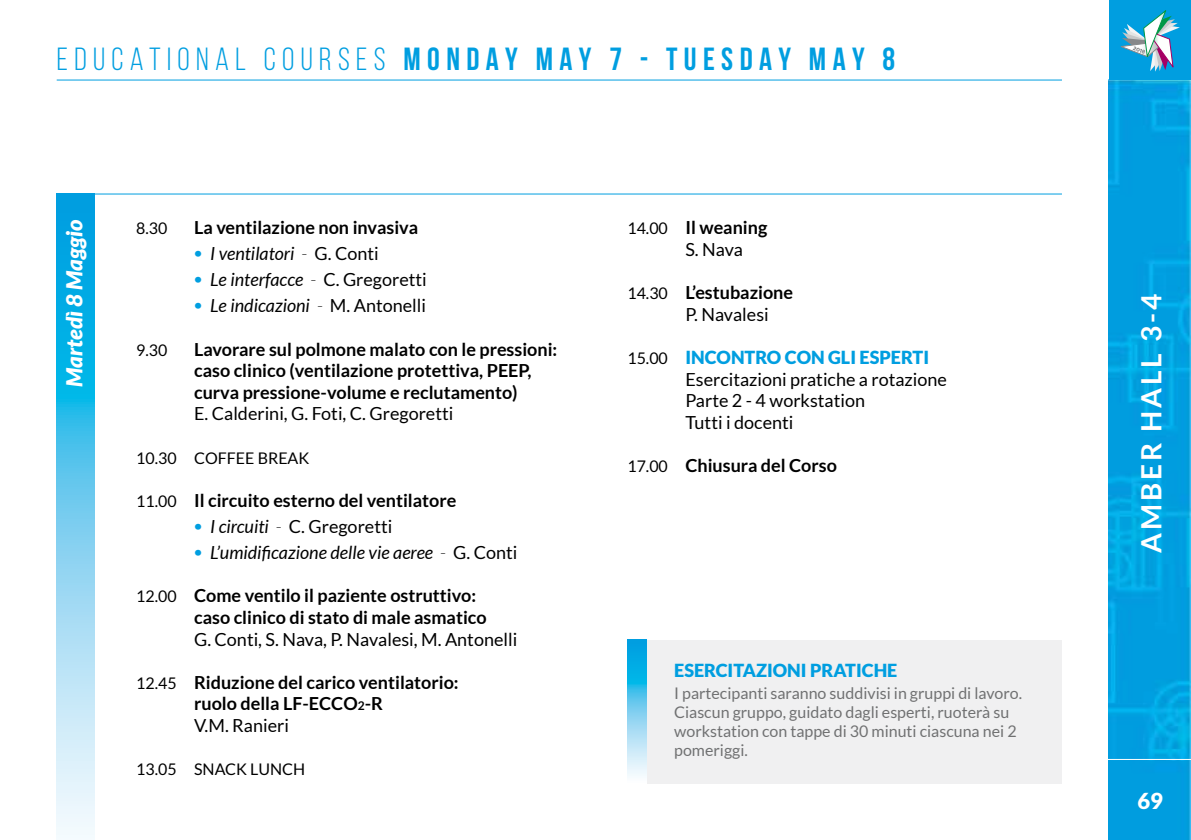
<style>
.page{position:relative;width:1191px;height:840px;background:#fff}
.page>*{position:absolute;margin:0;border:0;box-sizing:border-box;transform-origin:0 0}
.t1{font:700 32px "Bebas Neue";letter-spacing:.2em;color:#009ee0}
.t2{font:700 28px "Lato";letter-spacing:.1em;color:#fff}
.t3{font:italic 900 22px "Lato";color:#fff}
.t4{font:900 22px "Lato";color:#fff}
.t5{font:700 18px/21.6px "Lato";color:#000}
.t6{font:18px/21.6px "Lato";color:#000}
.t7{font:italic 18px "Lato";color:#000}
.t8{font:900 18px "Lato";color:#009ee0}
.t9{font:16px/19.2px "Lato";color:#707172}
.t10{font:16px "Lato";color:#000}
.s1{font-weight:400}
.s2{font-weight:700;font-style:normal;font-size:14px;color:#009ee0}
.s3{font-weight:300;font-style:normal}
.s4{font-style:normal}
.s5{font-weight:400;font-size:16px}
.s6{font-weight:700;font-size:14px;color:#009ee0}
.s7{font-style:italic}
.s8{font-weight:300}
.s9{font-size:12px}
.s10{font-size:16px}
.s11{font-weight:900;color:#009ee0}
</style>
<div class="page">
<img style="left:1108px;top:79px;width:83px;height:760px">
<hr style="left:57px;top:79px;width:1005px;height:1px;background:#009ee0">
<hr style="left:57px;top:193px;width:1005px;height:1px;background:#009ee0">
<hr style="left:1081px;top:758px;width:110px;height:1px;background:#fff">
<div style="left:1109px;top:0;width:82px;height:79px;background:#009ee0"></div>
<svg style="left:1120px;top:10px;width:59px;height:62px"></svg>
<svg style="left:57px;top:194px;width:38px;height:644px;background:#6bcbee"></svg>
<div style="left:637px;top:639px;width:425px;height:143px;background:#f0f0f1"></div>
<svg style="left:627px;top:639px;width:19px;height:143px;background:#70cdef"></svg>
<h1 class="t1" style="left:57px;top:41px;width:840px"><span class="s1">EDUCATIONAL COURSES</span> MONDAY MAY 7 - TUESDAY MAY 8</h1>
<p class="t3" style="left:61px;top:387px;width:169px;rotate:-90deg">Martedì 8 Maggio</p>
<p class="t10" style="left:136px;top:219px;width:33px">8.30</p>
<p class="t5" style="left:194px;top:216px;width:226px">La ventilazione non invasiva</p>
<p class="t7" style="left:194px;top:243px;width:186px"><span class="s2">•</span> I ventilatori <span class="s3">-</span> <span class="s4">G. Conti</span></p>
<p class="t7" style="left:194px;top:269px;width:234px"><span class="s2">•</span> Le interfacce <span class="s3">-</span> <span class="s4">C. Gregoretti</span></p>
<p class="t7" style="left:194px;top:295px;width:233px"><span class="s2">•</span> Le indicazioni <span class="s3">-</span> <span class="s4">M. Antonelli</span></p>
<p class="t10" style="left:136px;top:340px;width:33px">9.30</p>
<p class="t5" style="left:194px;top:338px;width:365px">Lavorare sul polmone malato con le pressioni: caso clinico (ventilazione protettiva, PEEP, curva pressione-volume e reclutamento)</p>
<p class="t6" style="left:194px;top:403px;width:261px">E. Calderini, G. Foti, C. Gregoretti</p>
<p class="t10" style="left:136px;top:448px;width:175px">10.30 COFFEE BREAK</p>
<p class="t5" style="left:136px;top:489px;width:322px"><span class="s5">11.00</span> Il circuito esterno del ventilatore</p>
<p class="t6" style="left:194px;top:515px;width:200px"><span class="s6">•</span> <span class="s7">I circuiti</span> <span class="s8">-</span> C. Gregoretti</p>
<p class="t7" style="left:194px;top:542px;width:325px"><span class="s2">•</span> L’umidificazione delle vie aeree <span class="s3">-</span> <span class="s4">G. Conti</span></p>
<p class="t5" style="left:194px;top:584px;width:294px;text-indent:-58px"><span class="s5">12.00</span> Come ventilo il paziente ostruttivo: caso clinico di stato di male asmatico</p>
<p class="t6" style="left:194px;top:627px;width:325px">G. Conti, S. Nava, P. Navalesi, M. Antonelli</p>
<p class="t5" style="left:194px;top:670px;width:266px;text-indent:-58px"><span class="s5">12.45</span> Riduzione del carico ventilatorio: ruolo della LF-ECCO<span class="s9">2</span>-R<br><span class="s1">V.M. Ranieri</span></p>
<p class="t10" style="left:136px;top:760px;width:171px">13.05 SNACK LUNCH</p>
<p class="t5" style="left:685px;top:216px;width:83px;text-indent:-58px"><span class="s5">14.00</span> Il weaning<br><span class="s1">S. Nava</span></p>
<p class="t5" style="left:685px;top:281px;width:109px;text-indent:-58px"><span class="s5">14.30</span> L’estubazione<br><span class="s1">P. Navalesi</span></p>
<p class="t6" style="left:685px;top:346px;width:263px;text-indent:-58px"><span class="s10">15.00</span> <span class="s11">INCONTRO CON GLI ESPERTI<br></span>Esercitazioni pratiche a rotazione<br>Parte 2 - 4 workstation<br>Tutti i docenti</p>
<p class="t5" style="left:627px;top:454px;width:211px"><span class="s5">17.00</span> Chiusura del Corso</p>
<p class="t8" style="left:674px;top:659px;width:225px">ESERCITAZIONI PRATICHE</p>
<p class="t9" style="left:674px;top:682px;width:349px">I partecipanti saranno suddivisi in gruppi di lavoro.<br>Ciascun gruppo, guidato dagli esperti, ruoterà su workstation con tappe di 30 minuti ciascuna nei 2 pomeriggi.</p>
<h2 class="t2" style="left:1135px;top:552px;width:260px;rotate:-90deg">AMBER HALL 3-4</h2>
<p class="t4" style="left:1137px;top:788px;width:27px">69</p>
</div>
